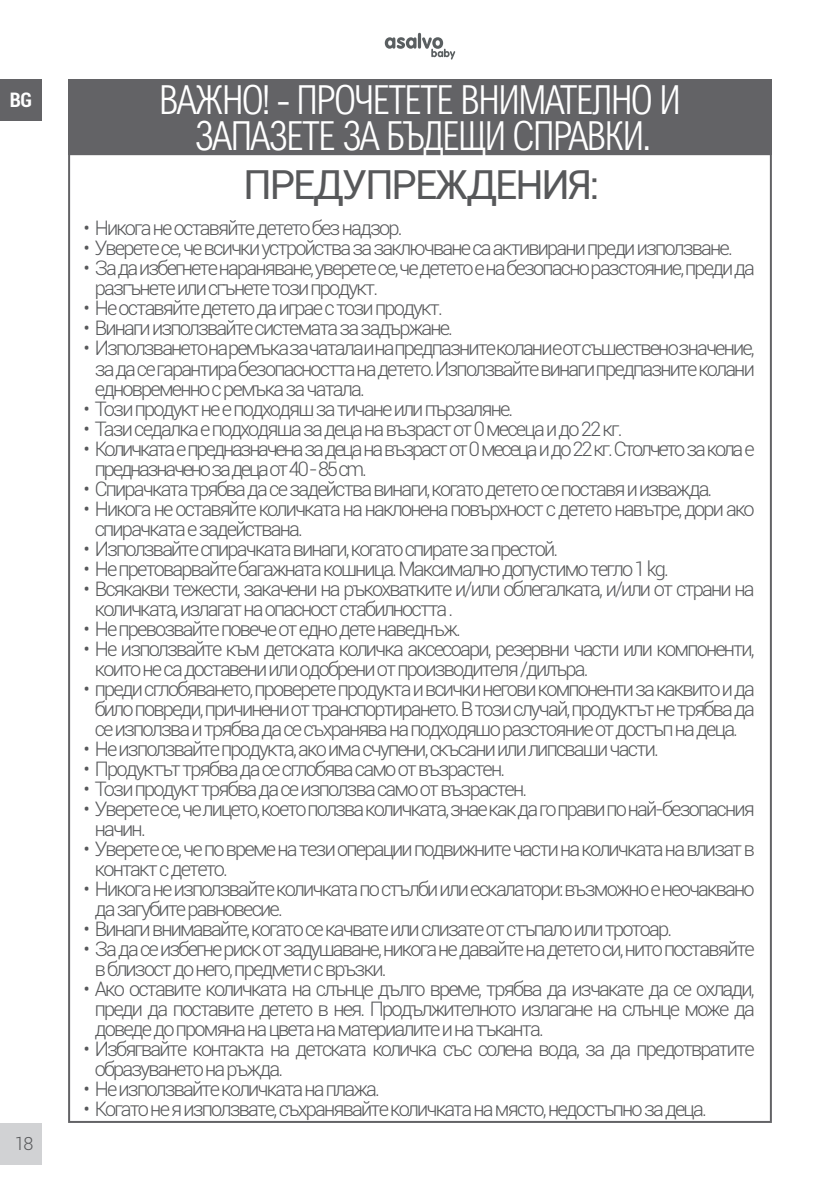
<style>
.page{position:relative;width:840px;height:1191px;background:#fff}
.page>*{position:absolute;margin:0;border:0;box-sizing:border-box;transform-origin:0 0}
.t1{font:300 40px/36px "Arial Nova Cond";letter-spacing:-.05em;color:#fff;text-align:center}
.t2{font:40px "Roboto";letter-spacing:-.05em;color:#57585a}
.t3{font:300 20px/20px "Roboto";letter-spacing:-.09em;color:#57585a}
.t4{font:300 20px/20px "Roboto";letter-spacing:-.11em;color:#57585a}
.t5{font:700 condensed 20px "Roboto";color:#fff}
.t6{font:300 18px "Roboto";color:#57585a}
</style>
<div class="page">
<div style="left:0;top:1123px;width:42px;height:41px;background:#d1d2d4"></div>
<svg style="left:384px;top:33px;width:71px;height:27px"></svg>
<div style="left:0;top:79px;width:42px;height:42px;background:#636366"></div>
<div style="left:68px;top:79px;width:703px;height:76px;background:#636366"></div>
<p class="t5" style="left:10px;top:86px;width:24px">BG</p>
<p class="t6" style="left:15px;top:1130px;width:20px">18</p>
<p class="t1" style="left:159px;top:81px;width:523px">ВАЖНО! - ПРОЧЕТЕТЕ ВНИМАТЕЛНО И<br>ЗАПАЗЕТЕ ЗА БЪДЕЩИ СПРАВКИ.</p>
<p class="t2" style="left:243px;top:156px;width:357px">ПРЕДУПРЕЖДЕНИЯ:</p>
<p class="t3" style="left:83px;top:218px;width:320px">• Никога не оставяйте детето без надзор.</p>
<p class="t3" style="left:83px;top:238px;width:650px">• Уверете се, че всички устройства за заключване са активирани преди използване.</p>
<p class="t3" style="left:95px;top:258px;width:661px;text-indent:-11px">• За да избегнете нараняване,уверете се,че детето е на безопасно разстояние,преди да разгънете или сгънете този продукт.</p>
<p class="t3" style="left:83px;top:298px;width:361px">• Не оставяйте детето да играе с този продукт.</p>
<p class="t3" style="left:83px;top:318px;width:371px">• Винаги използвайте системата за задържане.</p>
<p class="t3" style="left:95px;top:338px;width:661px;text-align:justify;text-indent:-11px">• Използването на ремъка за чатала и на предпазните колани е от съществено значение, за да се гарантира безопасността на детето.Използвайте винаги предпазните колани едновременно с ремъка за чатала.</p>
<p class="t3" style="left:83px;top:398px;width:431px">• Този продукт не е подходящ за тичане или пързаляне.</p>
<p class="t3" style="left:83px;top:418px;width:540px">• Тази седалка е подходяща за деца на възраст от 0 месеца и до 22 кг.</p>
<p class="t4" style="left:95px;top:438px;width:661px;text-indent:-11px">• Количката е предназначена за деца на възраст от 0 месеца и до 22 кг.Столчето за кола е предназначено за деца от 40 - 85 cm.</p>
<p class="t3" style="left:83px;top:478px;width:630px">• Спирачката трябва да се задейства винаги, когато детето се поставя и изважда.</p>
<p class="t3" style="left:95px;top:498px;width:661px;text-indent:-11px">• Никога не оставяйте количката на наклонена повърхност с детето навътре, дори ако спирачката е задействана.</p>
<p class="t3" style="left:83px;top:538px;width:476px">• Използвайте спирачката винаги, когато спирате за престой.</p>
<p class="t3" style="left:83px;top:558px;width:586px">• Не претоварвайте багажната кошница. Максимално допустимо тегло 1 kg.</p>
<p class="t3" style="left:95px;top:578px;width:661px;text-indent:-11px">• Всякакви тежести, закачени на ръкохватките и/или облегалката, и/или от страни на количката, излагат на опасност стабилността .</p>
<p class="t3" style="left:83px;top:618px;width:379px">• Не превозвайте повече от едно дете наведнъж.</p>
<p class="t3" style="left:95px;top:638px;width:661px;text-indent:-11px">• Не използвайте към детската количка аксесоари, резервни части или компоненти, които не са доставени или одобрени от производителя /дилъра.</p>
<p class="t3" style="left:83px;top:678px;width:672px;text-align:center">• преди сглобяването,проверете продукта и всички негови компоненти за каквито и да било повреди,причинени от транспортирането.В този случай,продуктът не трябва да се използва и трябва да се съхранява на подходящо разстояние от достъп на деца.</p>
<p class="t3" style="left:83px;top:738px;width:576px">• Не използвайте продукта, ако има счупени, скъсани или липсващи части.</p>
<p class="t3" style="left:83px;top:758px;width:423px">• Продуктът трябва да се сглобява само от възрастен.</p>
<p class="t3" style="left:83px;top:778px;width:445px">• Този продукт трябва да се използва само от възрастен.</p>
<p class="t3" style="left:95px;top:798px;width:661px;text-indent:-11px">• Уверете се,че лицето,което ползва количката,знае как да го прави по най-безопасния начин.</p>
<p class="t3" style="left:95px;top:838px;width:661px;text-indent:-11px">• Уверете се, че по време на тези операции подвижните части на количката на влизат в контакт с детето.</p>
<p class="t3" style="left:95px;top:878px;width:661px;text-indent:-11px">• Никога не използвайте количката по стълби или ескалатори:възможно е неочаквано да загубите равновесие.</p>
<p class="t3" style="left:83px;top:918px;width:590px">• Винаги внимавайте, когато се качвате или слизате от стъпало или тротоар.</p>
<p class="t3" style="left:95px;top:938px;width:661px;text-indent:-11px">• За да се избегне риск от задушаване,никога не давайте на детето си,нито поставяйте в близост до него, предмети с връзки.</p>
<p class="t3" style="left:95px;top:978px;width:661px;text-align:justify;text-indent:-11px">• Ако оставите количката на слънце дълго време, трябва да изчакате да се охлади, преди да поставите детето в нея. Продължителното излагане на слънце може да доведе до промяна на цвета на материалите и на тъканта.</p>
<p class="t3" style="left:95px;top:1038px;width:661px;text-indent:-11px">• Избягвайте контакта на детската количка със солена вода, за да предотвратите образуването на ръжда.</p>
<p class="t3" style="left:83px;top:1078px;width:298px">• Не използвайте количката на плажа.</p>
<p class="t3" style="left:83px;top:1098px;width:624px">• Когато не я използвате, съхранявайте количката на място, недостъпно за деца.</p>
</div>
